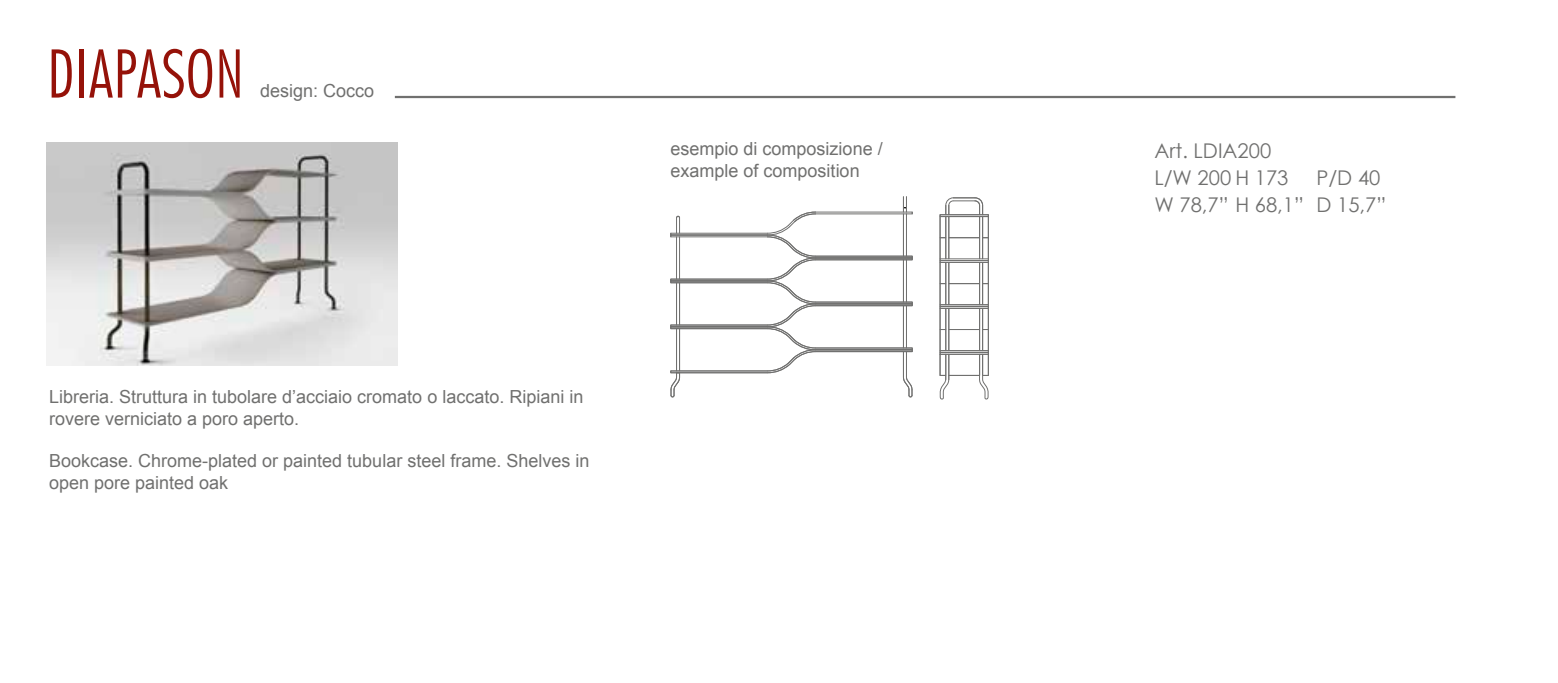
<style>
.page{position:relative;width:1558px;height:683px;background:#fff}
.page>*{position:absolute;margin:0;border:0;box-sizing:border-box;transform-origin:0 0}
.t1{font:300 condensed 67.5px "Futura BT";color:#951209}
.t2{font:20.25px/27px "Century Gothic";color:#70706f}
.t3{font:18px/21.6px "Arial";color:#70706f}
</style>
<div class="page">
<img style="left:47px;top:142px;width:351px;height:223px">
<hr style="left:395px;top:96px;width:1060px;height:2px;background:#70706f">
<hr style="left:670px;top:328px;width:97px;height:1px;background:#70706f">
<hr style="left:815px;top:347px;width:97px;height:1px;background:#70706f">
<hr style="left:903px;top:214px;width:1px;height:42px;background:#70706f">
<hr style="left:679px;top:328px;width:1px;height:42px;background:#70706f">
<hr style="left:815px;top:211px;width:97px;height:1px;background:#70706f">
<hr style="left:670px;top:233px;width:97px;height:1px;background:#70706f">
<hr style="left:815px;top:213px;width:97px;height:1px;background:#70706f">
<hr style="left:906px;top:305px;width:1px;height:43px;background:#70706f">
<svg style="left:902px;top:348px;width:10px;height:49px"></svg>
<hr style="left:815px;top:349px;width:97px;height:1px;background:#70706f">
<hr style="left:670px;top:370px;width:97px;height:1px;background:#70706f">
<hr style="left:670px;top:372px;width:97px;height:1px;background:#70706f">
<hr style="left:815px;top:351px;width:97px;height:1px;background:#70706f">
<hr style="left:906px;top:259px;width:1px;height:43px;background:#70706f">
<hr style="left:676px;top:282px;width:1px;height:43px;background:#70706f">
<hr style="left:679px;top:237px;width:1px;height:42px;background:#70706f">
<hr style="left:670px;top:324px;width:97px;height:1px;background:#70706f">
<hr style="left:670px;top:326px;width:97px;height:1px;background:#70706f">
<hr style="left:815px;top:305px;width:97px;height:1px;background:#70706f">
<hr style="left:676px;top:237px;width:1px;height:42px;background:#70706f">
<hr style="left:815px;top:303px;width:97px;height:1px;background:#70706f">
<hr style="left:670px;top:282px;width:97px;height:1px;background:#70706f">
<hr style="left:815px;top:301px;width:97px;height:1px;background:#70706f">
<hr style="left:670px;top:278px;width:97px;height:1px;background:#70706f">
<hr style="left:670px;top:280px;width:97px;height:1px;background:#70706f">
<hr style="left:815px;top:259px;width:97px;height:1px;background:#70706f">
<hr style="left:903px;top:259px;width:1px;height:43px;background:#70706f">
<hr style="left:906px;top:214px;width:1px;height:42px;background:#70706f">
<hr style="left:676px;top:328px;width:1px;height:42px;background:#70706f">
<svg style="left:670px;top:370px;width:10px;height:27px"></svg>
<hr style="left:679px;top:282px;width:1px;height:43px;background:#70706f">
<hr style="left:815px;top:257px;width:97px;height:1px;background:#70706f">
<hr style="left:670px;top:236px;width:97px;height:1px;background:#70706f">
<svg style="left:670px;top:215px;width:10px;height:22px"></svg>
<hr style="left:670px;top:234px;width:97px;height:1px;background:#70706f">
<svg style="left:766px;top:211px;width:50px;height:162px"></svg>
<hr style="left:815px;top:255px;width:97px;height:1px;background:#70706f">
<hr style="left:903px;top:305px;width:1px;height:43px;background:#70706f">
<svg style="left:902px;top:196px;width:10px;height:18px"></svg>
<svg style="left:939px;top:197px;width:49px;height:202px"></svg>
<h1 class="t1" style="left:47px;top:32px;width:199px">DIAPASON</h1>
<p class="t3" style="left:260px;top:80px;width:116px">design: Cocco</p>
<p class="t3" style="left:670px;top:138px;width:214px">esempio di composizione / example of composition</p>
<p class="t3" style="left:49px;top:386px;width:536px">Libreria. Struttura in tubolare d’acciaio cromato o laccato. Ripiani in rovere verniciato a poro aperto.</p>
<p class="t3" style="left:49px;top:450px;width:542px">Bookcase. Chrome-plated or painted tubular steel frame. Shelves in open pore painted oak</p>
<p class="t2" style="left:1154px;top:137px;width:136px">Art. LDIA200<br>L/W 200 H 173</p>
<p class="t2" style="left:1154px;top:164px;width:233px;text-align:right">P/D 40<br>W 78,7” H 68,1” D 15,7”</p>
</div>
